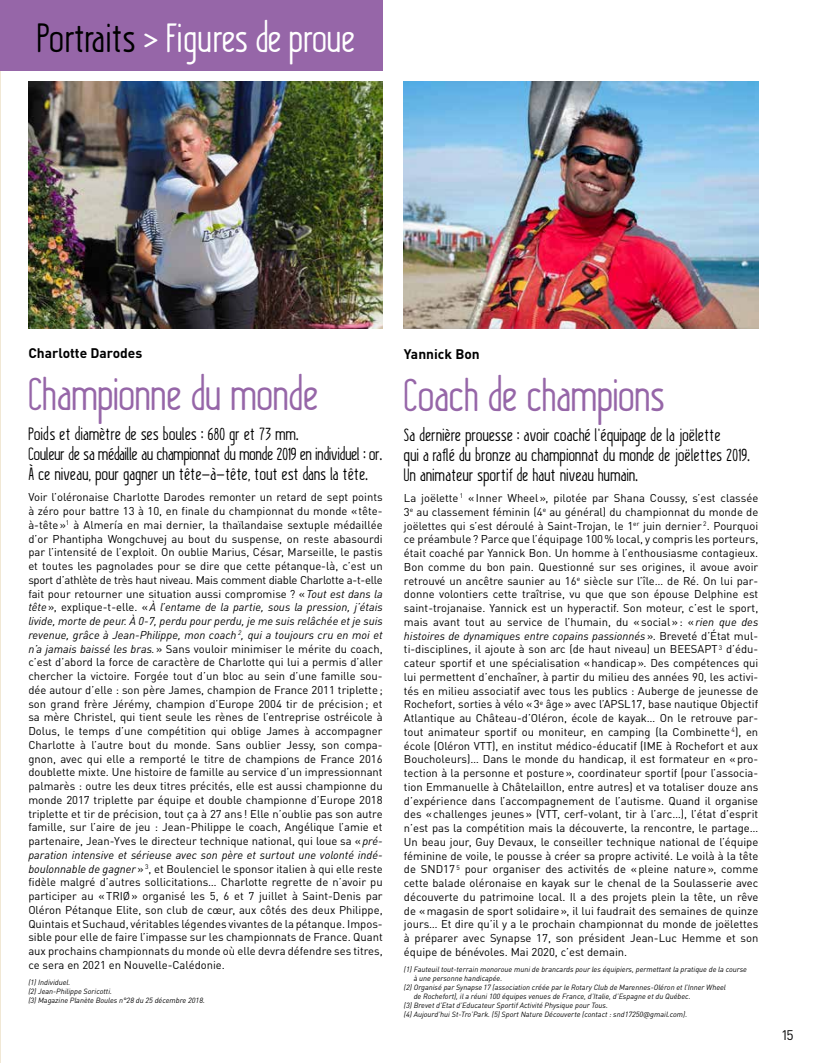
<style>
.page{position:relative;width:815px;height:1063px;background:#fff}
.page>*{position:absolute;margin:0;border:0;box-sizing:border-box;transform-origin:0 0}
.t1{font:45px "Kraftstoff";letter-spacing:.01em;color:#9666a8}
.t2{font:40px "Kraftstoff";color:#fff}
.t3{font:17.5px/20px "Kraftstoff";letter-spacing:.025em;color:#000}
.t4{font:700 13.75px "DINOT";color:#000}
.t5{font:13.75px "DINOT";color:#000}
.t6{font:11.25px/13.8px "DINOT";color:#000;text-align:justify}
.t7{font:italic 7.5px/9px "DINOT";color:#000}
.s1{color:#000}
.s2{font-style:italic}
</style>
<div class="page">
<img style="left:404px;top:81px;width:354px;height:247px">
<img style="left:28px;top:81px;width:355px;height:247px">
<div style="left:0;top:0;width:383px;height:71px;background:#9666a8"></div>
<h2 class="t2" style="left:37px;top:13px;width:319px"><span class="s1">Portraits</span> &gt; Figures de proue</h2>
<p class="t4" style="left:28px;top:344px;width:115px">Charlotte Darodes</p>
<h1 class="t1" style="left:28px;top:366px;width:291px">Championne du monde</h1>
<h3 class="t3" style="left:28px;top:425px;width:355px">Poids et diamètre de ses boules : 680 gr et 73 mm.<br>Couleur de sa médaille au championnat du monde 2019 en individuel : or.<br>À ce niveau, pour gagner un tête-à-tête, tout est dans la tête.</h3>
<p class="t6" style="left:28px;top:490px;width:356px">Voir l’oléronaise Charlotte Darodes remonter un retard de sept points à zéro pour battre 13 à 10, en finale du championnat du monde «tête&shy;à-tête»<sup>1</sup> à Almería en mai dernier, la thaïlandaise sextuple médaillée d’or Phantipha Wongchuvej au bout du suspense, on reste abasourdi par l’intensité de l’exploit. On oublie Marius, César, Marseille, le pastis et toutes les pagnolades pour se dire que cette pétanque-là, c’est un sport d’athlète de très haut niveau. Mais comment diable Charlotte a-t-elle fait pour retourner une situation aussi compromise ? «<span class="s2">Tout est dans la tête</span>», explique-t-elle. «<span class="s2">À l’entame de la partie, sous la pression, j’étais livide, morte de peur. À 0-7, perdu pour perdu, je me suis relâchée et je suis revenue, grâce à Jean-Philippe, mon coach</span> <sup>2</sup><span class="s2">, qui a toujours cru en moi et n’a jamais baissé les bras.</span>» Sans vouloir minimiser le mérite du coach, c’est d’abord la force de caractère de Charlotte qui lui a permis d’aller chercher la victoire. Forgée tout d’un bloc au sein d’une famille sou&shy;dée autour d’elle : son père James, champion de France 2011 triplette; son grand frère Jérémy, champion d’Europe 2004 tir de précision; et sa mère Christel, qui tient seule les rènes de l’entreprise ostréicole à Dolus, le temps d’une compétition qui oblige James à accompagner Charlotte à l’autre bout du monde. Sans oublier Jessy, son compa&shy;gnon, avec qui elle a remporté le titre de champions de France 2016 doublette mixte. Une histoire de famille au service d’un impressionnant palmarès : outre les deux titres précités, elle est aussi championne du monde 2017 triplette par équipe et double championne d’Europe 2018 triplette et tir de précision, tout ça à 27 ans ! Elle n’oublie pas son autre famille, sur l’aire de jeu : Jean-Philippe le coach, Angélique l’amie et partenaire, Jean-Yves le directeur technique national, qui loue sa «<span class="s2">pré&shy;paration intensive et sérieuse avec son père et surtout une volonté indé&shy;boulonnable de gagner</span>» <sup>3</sup>, et Boulenciel le sponsor italien à qui elle reste fidèle malgré d’autres sollicitations… Charlotte regrette de n’avoir pu participer au «TRIØ» organisé les 5, 6 et 7 juillet à Saint-Denis par Oléron Pétanque Elite, son club de cœur, aux côtés des deux Philippe, Quintais et Suchaud, véritables légendes vivantes de la pétanque. Impos&shy;sible pour elle de faire l’impasse sur les championnats de France. Quant aux prochains championnats du monde où elle devra défendre ses titres, ce sera en 2021 en Nouvelle-Calédonie.</p>
<p class="t7" style="left:28px;top:978px;width:178px">(1) Individuel.<br>(2) Jean-Philippe Soricotti.<br>(3) Magazine Planète Boules n°28 du 25 décembre 2018.</p>
<p class="t4" style="left:404px;top:345px;width:77px">Yannick Bon</p>
<h1 class="t1" style="left:404px;top:367px;width:262px">Coach de champions</h1>
<h3 class="t3" style="left:404px;top:426px;width:347px">Sa dernière prouesse : avoir coaché l’équipage de la joëlette<br>qui a raflé du bronze au championnat du monde de joëlettes 2019.<br>Un animateur sportif de haut niveau humain.</h3>
<p class="t6" style="left:404px;top:491px;width:356px">La joëlette <sup>1</sup> «Inner Wheel», pilotée par Shana Coussy, s’est classée 3<sup>e</sup> au classement féminin (4<sup>e</sup> au général) du championnat du monde de joëlettes qui s’est déroulé à Saint-Trojan, le 1<sup>er</sup> juin dernier <sup>2</sup>. Pourquoi ce préambule? Parce que l’équipage 100% local, y compris les porteurs, était coaché par Yannick Bon. Un homme à l’enthousiasme contagieux.<br>Bon comme du bon pain. Questionné sur ses origines, il avoue avoir retrouvé un ancêtre saunier au 16<sup>e</sup> siècle sur l’île… de Ré. On lui par&shy;donne volontiers cette traîtrise, vu que que son épouse Delphine est saint-trojanaise. Yannick est un hyperactif. Son moteur, c’est le sport, mais avant tout au service de l’humain, du «social»: «<span class="s2">rien que des histoires de dynamiques entre copains passionnés</span>». Breveté d’État mul&shy;ti-disciplines, il ajoute à son arc (de haut niveau) un BEESAPT <sup>3</sup> d’édu&shy;cateur sportif et une spécialisation «handicap». Des compétences qui lui permettent d’enchaîner, à partir du milieu des années 90, les activi&shy;tés en milieu associatif avec tous les publics : Auberge de jeunesse de Rochefort, sorties à vélo «3<sup>e</sup> âge» avec l’APSL17, base nautique Objectif Atlantique au Château-d’Oléron, école de kayak… On le retrouve par&shy;tout animateur sportif ou moniteur, en camping (la Combinette <sup>4</sup>), en école (Oléron VTT), en institut médico-éducatif (IME à Rochefort et aux Boucholeurs)… Dans le monde du handicap, il est formateur en «pro&shy;tection à la personne et posture», coordinateur sportif (pour l’associa&shy;tion Emmanuelle à Châtelaillon, entre autres) et va totaliser douze ans d’expérience dans l’accompagnement de l’autisme. Quand il organise des «challenges jeunes» (VTT, cerf-volant, tir à l’arc…), l’état d’esprit n’est pas la compétition mais la découverte, la rencontre, le partage… Un beau jour, Guy Devaux, le conseiller technique national de l’équipe féminine de voile, le pousse à créer sa propre activité. Le voilà à la tête de SND17 <sup>5</sup> pour organiser des activités de «pleine nature», comme cette balade oléronaise en kayak sur le chenal de la Soulasserie avec découverte du patrimoine local. Il a des projets plein la tête, un rêve de «magasin de sport solidaire», il lui faudrait des semaines de quinze jours… Et dire qu’il y a le prochain championnat du monde de joëlettes à préparer avec Synapse 17, son président Jean-Luc Hemme et son équipe de bénévoles. Mai 2020, c’est demain.</p>
<p class="t7" style="left:404px;top:965px;width:345px">(1) Fauteuil tout-terrain monoroue muni de brancards pour les équipiers, permettant la pratique de la course</p>
<p class="t7" style="left:414px;top:974px;width:90px">à une personne handicapée.</p>
<p class="t7" style="left:404px;top:983px;width:323px">(2) Organisé par Synapse17 (association créée par le Rotary Club de Marennes-Oléron et l’Inner Wheel</p>
<p class="t7" style="left:414px;top:992px;width:279px">de Rochefort), il a réuni 100 équipes venues de France, d’Italie, d’Espagne et du Québec.</p>
<p class="t7" style="left:404px;top:1001px;width:206px">(3) Brevet d’Etat d’Educateur Sportif Activité Physique pour Tous.</p>
<p class="t7" style="left:404px;top:1010px;width:285px">(4) Aujourd’hui St-Tro’Park. (5) Sport Nature Découverte (contact : snd17250@gmail.com).</p>
<p class="t5" style="left:781px;top:1027px;width:14px">15</p>
</div>
